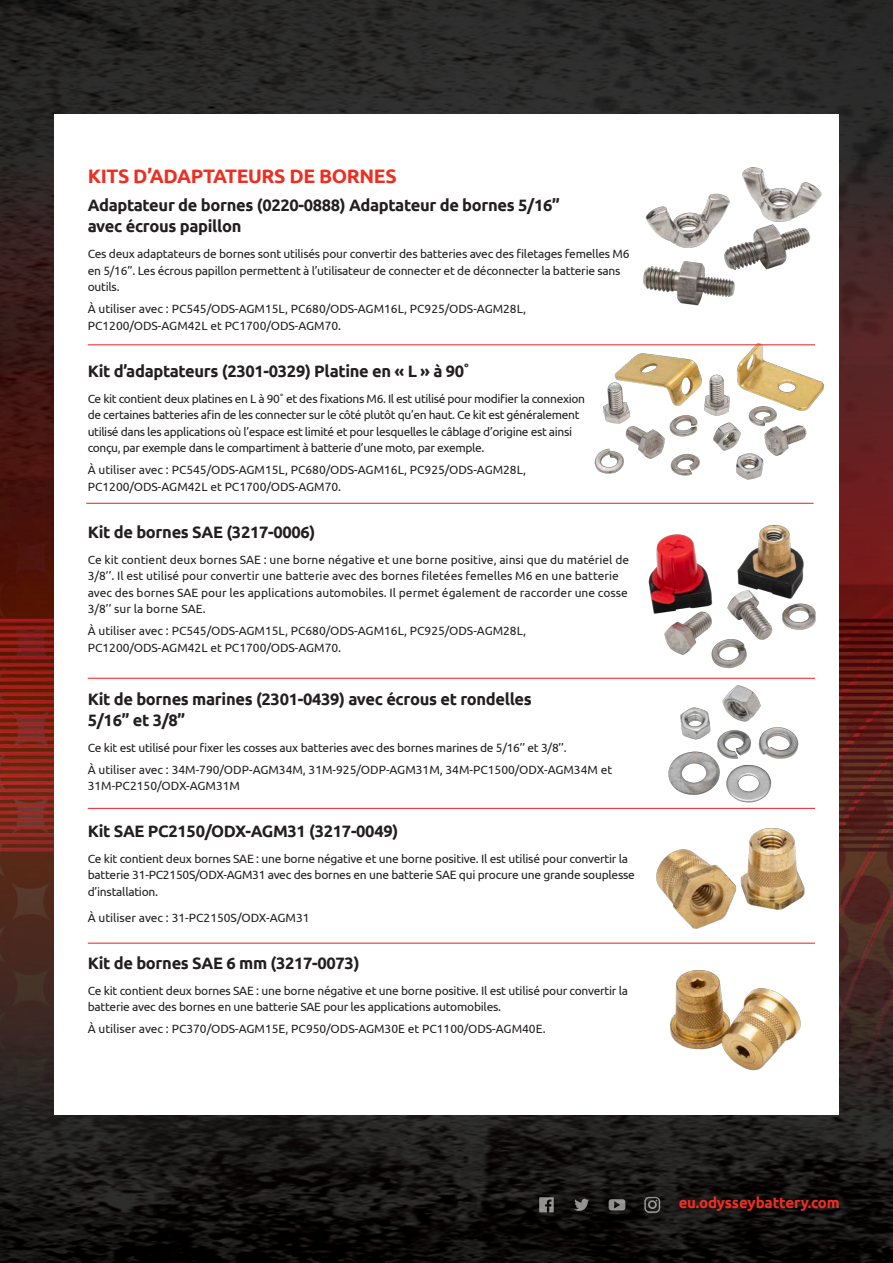
<style>
.page{position:relative;width:893px;height:1263px;background:#fff}
.page>*{position:absolute;margin:0;border:0;box-sizing:border-box;transform-origin:0 0}
.t1{font:700 19.5px "Ubuntu";letter-spacing:-.02em;color:#ee2e22}
.t2{font:700 16.5px/21px "Ubuntu";letter-spacing:-.02em;color:#231f20}
.t3{font:700 15px "Ubuntu";letter-spacing:-.01em;color:#ee2e22}
.t4{font:12px/16.5px "Ubuntu";letter-spacing:-.02em;color:#231f20}
.t5{font:12px/16.5px "Ubuntu";color:#231f20}
</style>
<div class="page">
<img style="left:0;top:0;width:893px;height:631px">
<img style="left:0;top:682px;width:893px;height:581px">
<svg style="left:574px;top:1199px;width:15px;height:12px"></svg>
<svg style="left:609px;top:1199px;width:16px;height:11px"></svg>
<svg style="left:539px;top:1197px;width:15px;height:15px"></svg>
<div style="left:644px;top:1197px;width:16px;height:16px;border:1px solid #fff;border-radius:4px"></div>
<div style="left:648px;top:1200px;width:9px;height:9px;border:2px solid #fff;border-radius:50%"></div>
<div style="left:54px;top:115px;width:785px;height:1000px;background:#fff"></div>
<img style="left:670px;top:970px;width:131px;height:101px">
<img style="left:656px;top:828px;width:149px;height:101px">
<img style="left:656px;top:685px;width:150px;height:123px">
<img style="left:648px;top:524px;width:168px;height:144px">
<img style="left:587px;top:343px;width:237px;height:137px">
<img style="left:643px;top:167px;width:179px;height:139px">
<hr style="left:88px;top:344px;width:727px;height:1px;background:#ee1d23">
<hr style="left:86px;top:503px;width:727px;height:1px;background:#ee1d23">
<hr style="left:88px;top:678px;width:727px;height:1px;background:#ee1d23">
<hr style="left:88px;top:808px;width:727px;height:1px;background:#ee1d23">
<hr style="left:88px;top:943px;width:727px;height:1px;background:#ee1d23">
<p class="t1" style="left:88px;top:164px;width:310px">KITS D’ADAPTATEURS DE BORNES</p>
<p class="t2" style="left:88px;top:195px;width:474px">Adaptateur de bornes (0220-0888) Adaptateur de bornes 5/16’’ avec écrous papillon</p>
<p class="t4" style="left:88px;top:245px;width:543px">Ces deux adaptateurs de bornes sont utilisés pour convertir des batteries avec des filetages femelles M6 en 5/16’’. Les écrous papillon permettent à l’utilisateur de connecter et de déconnecter la batterie sans outils.</p>
<p class="t5" style="left:88px;top:300px;width:440px">À utiliser avec : PC545/ODS-AGM15L, PC680/ODS-AGM16L, PC925/ODS-AGM28L,<br>PC1200/ODS-AGM42L et PC1700/ODS-AGM70.</p>
<p class="t2" style="left:88px;top:360px;width:383px">Kit d’adaptateurs (2301-0329) Platine en « L » à 90˚</p>
<p class="t4" style="left:88px;top:390px;width:499px">Ce kit contient deux platines en L à 90˚ et des fixations M6. Il est utilisé pour modifier la connexion de certaines batteries afin de les connecter sur le côté plutôt qu’en haut. Ce kit est généralement utilisé dans les applications où l’espace est limité et pour lesquelles le câblage d’origine est ainsi conçu, par exemple dans le compartiment à batterie d’une moto, par exemple.</p>
<p class="t5" style="left:88px;top:461px;width:440px">À utiliser avec : PC545/ODS-AGM15L, PC680/ODS-AGM16L, PC925/ODS-AGM28L,<br>PC1200/ODS-AGM42L et PC1700/ODS-AGM70.</p>
<p class="t2" style="left:88px;top:521px;width:229px">Kit de bornes SAE (3217-0006)</p>
<p class="t5" style="left:88px;top:551px;width:543px">Ce kit contient deux bornes SAE : une borne négative et une borne positive, ainsi que du matériel de 3/8’’. Il est utilisé pour convertir une batterie avec des bornes filetées femelles M6 en une batterie avec des bornes SAE pour les applications automobiles. Il permet également de raccorder une cosse 3/8’’ sur la borne SAE.</p>
<p class="t5" style="left:88px;top:622px;width:440px">À utiliser avec : PC545/ODS-AGM15L, PC680/ODS-AGM16L, PC925/ODS-AGM28L,<br>PC1200/ODS-AGM42L et PC1700/ODS-AGM70.</p>
<p class="t2" style="left:88px;top:688px;width:446px">Kit de bornes marines (2301-0439) avec écrous et rondelles<br>5/16’’ et 3/8’’</p>
<p class="t4" style="left:88px;top:739px;width:480px">Ce kit est utilisé pour fixer les cosses aux batteries avec des bornes marines de 5/16’’ et 3/8’’.</p>
<p class="t5" style="left:88px;top:761px;width:526px">À utiliser avec : 34M-790/ODP-AGM34M, 31M-925/ODP-AGM31M, 34M-PC1500/ODX-AGM34M et<br>31M-PC2150/ODX-AGM31M</p>
<p class="t2" style="left:88px;top:821px;width:312px">Kit SAE PC2150/ODX-AGM31 (3217-0049)</p>
<p class="t4" style="left:88px;top:850px;width:549px">Ce kit contient deux bornes SAE : une borne négative et une borne positive. Il est utilisé pour convertir la batterie 31-PC2150S/ODX-AGM31 avec des bornes en une batterie SAE qui procure une grande souplesse d’installation.</p>
<p class="t5" style="left:88px;top:909px;width:223px">À utiliser avec : 31-PC2150S/ODX-AGM31</p>
<p class="t2" style="left:88px;top:952px;width:273px">Kit de bornes SAE 6 mm (3217-0073)</p>
<p class="t4" style="left:88px;top:982px;width:542px">Ce kit contient deux bornes SAE : une borne négative et une borne positive. Il est utilisé pour convertir la batterie avec des bornes en une batterie SAE pour les applications automobiles.</p>
<p class="t5" style="left:88px;top:1020px;width:459px">À utiliser avec : PC370/ODS-AGM15E, PC950/ODS-AGM30E et PC1100/ODS-AGM40E.</p>
<p class="t3" style="left:679px;top:1194px;width:163px">eu.odysseybattery.com</p>
</div>
